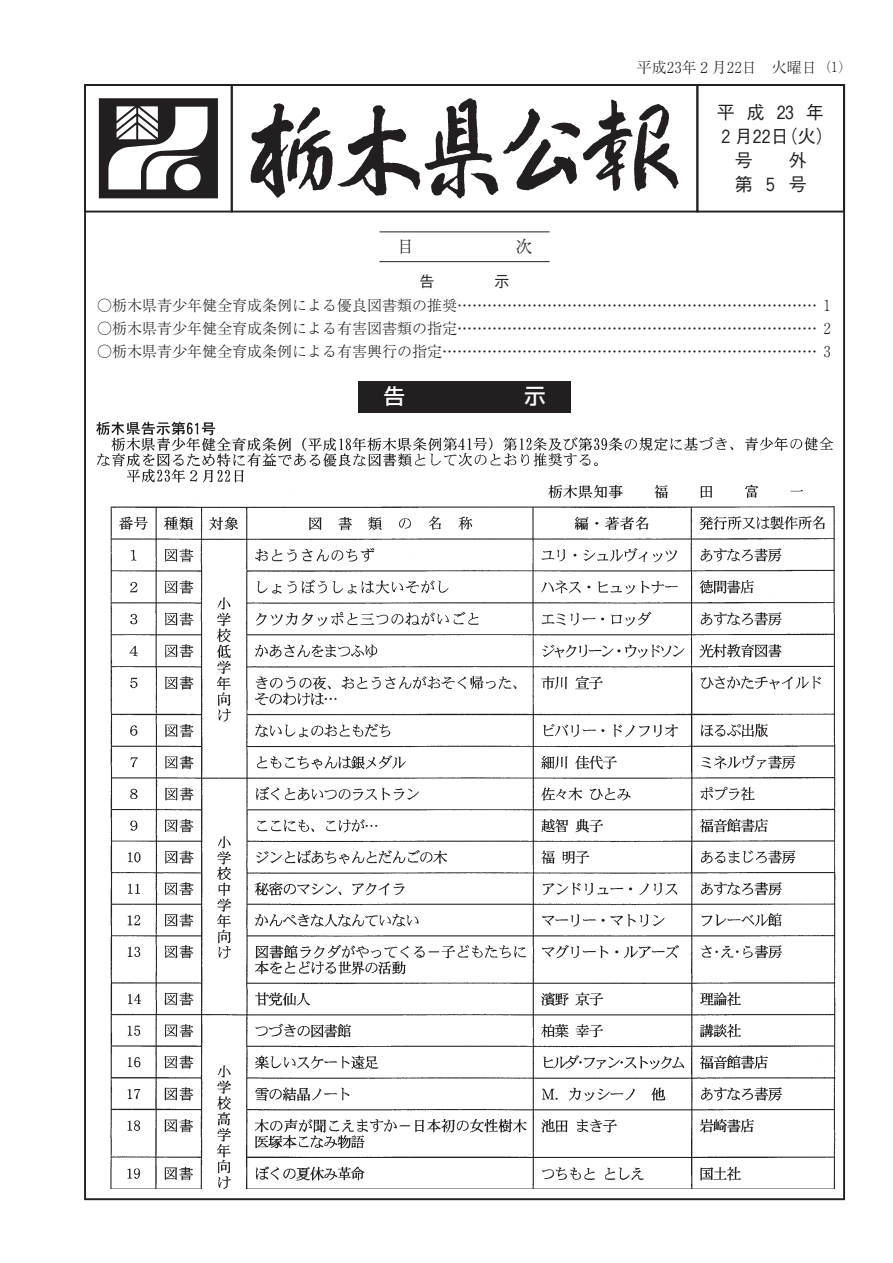
<style>
.page{position:relative;width:893px;height:1263px;background:#fff}
.page>*{position:absolute;margin:0;border:0;box-sizing:border-box;transform-origin:0 0}
.t1{font:500 21px "Shin Go Pr 5";color:#fff}
.t2{font:500 18px/24px "Gothic BBB Pr 5";color:#231f20;text-align:right}
.t3{font:300 17.25px "Ryumin Pr 5";color:#231f20}
.t4{font:300 15px "Ryumin Pr 5";color:#231f20}
.t5{font:300 15px "Ryumin";color:#231f20}
.t6{font:300 15px "Ryumin Pr 5";letter-spacing:.025em;color:#231f20}
.t7{font:500 15px "Gothic BBB Pr 5";color:#231f20}
.s1{font-family:"Ryumin"}
.s2{font-size:13.5px}
.s3{font-family:"Gothic BBB"}
.s4{font-family:"Ryumin Pr 5"}
</style>
<div class="page">
<svg style="left:99px;top:98px;width:119px;height:100px"></svg>
<div style="left:84px;top:84px;width:149px;height:128px;border:2px solid #231f20"></div>
<svg style="left:251px;top:98px;width:427px;height:100px"></svg>
<div style="left:231px;top:84px;width:467px;height:128px;border:2px solid #231f20"></div>
<div style="left:696px;top:84px;width:149px;height:128px;border:2px solid #231f20"></div>
<hr style="left:379px;top:232px;width:171px;height:1px;background:#231f20">
<hr style="left:379px;top:261px;width:171px;height:1px;background:#231f20">
<div style="left:358px;top:381px;width:213px;height:32px;background:#231f20"></div>
<img style="left:96px;top:421px;width:741px;height:768px">
<p class="t6" style="left:637px;top:55px;width:216px">平成23年<span class="s1">２</span>月22日 火曜日<span class="s2">（1）</span></p>
<p class="t2" style="left:717px;top:99px;width:109px">平成23年</p>
<p class="t2" style="left:717px;top:123px;width:118px"><span class="s3">２</span>月22日（火）</p>
<p class="t2" style="left:735px;top:147px;width:19px">号</p>
<p class="t2" style="left:735px;top:147px;width:73px">外<br>第<span class="s3">５</span>号</p>
<p class="t3" style="left:397px;top:233px;width:19px">目</p>
<p class="t3" style="left:515px;top:233px;width:19px">次</p>
<p class="t7" style="left:420px;top:270px;width:16px">告</p>
<p class="t7" style="left:495px;top:270px;width:16px">示</p>
<p class="t4" style="left:97px;top:293px;width:735px">○栃木県青少年健全育成条例による優良図書類の推奨<span class="s1">………………………………………………………………</span> 1</p>
<p class="t4" style="left:97px;top:316px;width:735px">○栃木県青少年健全育成条例による有害図書類の指定<span class="s1">………………………………………………………………</span> 2</p>
<p class="t5" style="left:97px;top:344px;width:735px"><span class="s4">○栃木県青少年健全育成条例による有害興行の指定</span>………………………………………………………………… <span class="s4">3</span></p>
<h1 class="t1" style="left:384px;top:379px;width:22px">告</h1>
<h1 class="t1" style="left:524px;top:379px;width:22px">示</h1>
</div>
